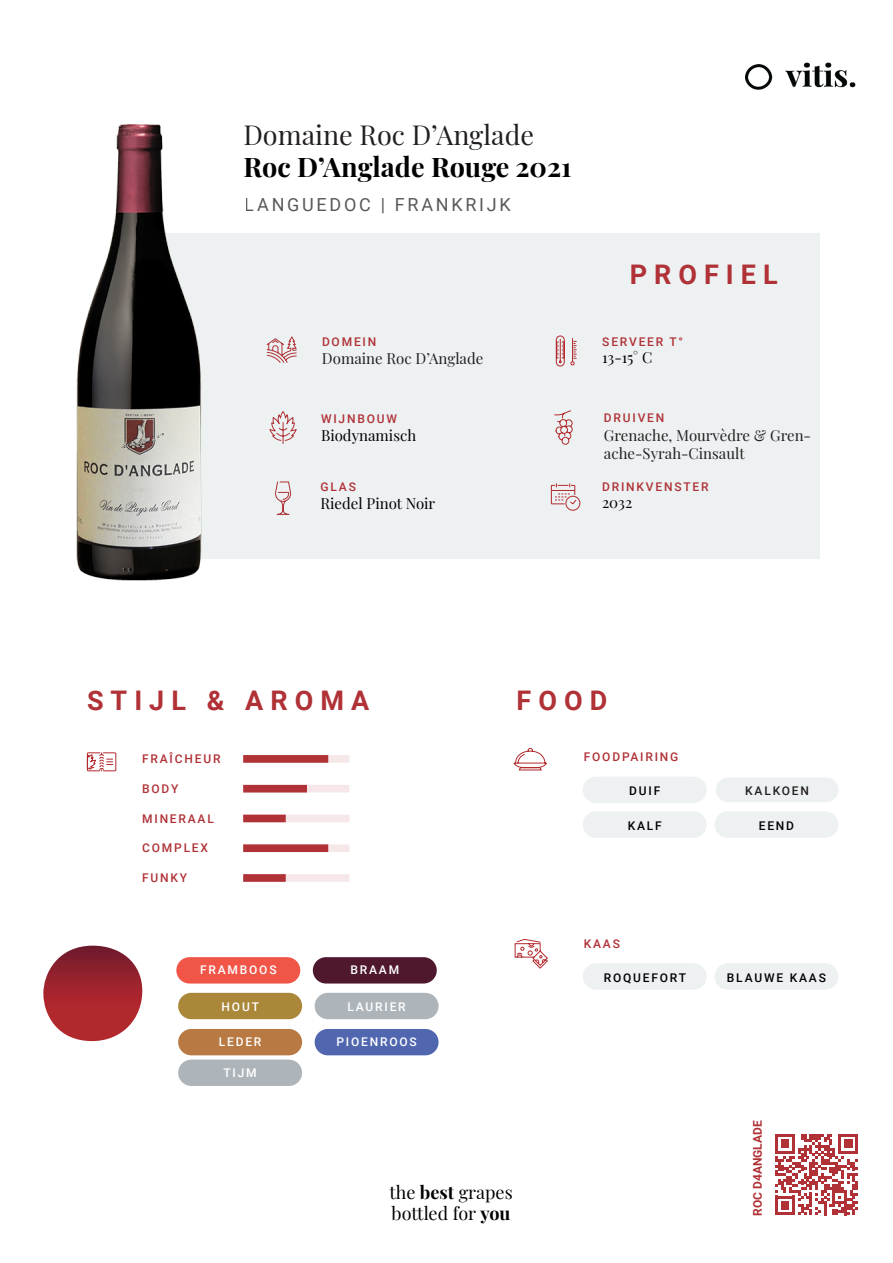
<style>
.page{position:relative;width:893px;height:1263px;background:#fff}
.page>*{position:absolute;margin:0;border:0;box-sizing:border-box;transform-origin:0 0}
.t1{font:700 27px "Roboto";letter-spacing:.26em;color:#b03136}
.t2{font:700 27px "Playfair Display";color:#000001}
.t3{font:27px "Playfair Display";color:#231f20}
.t4{font:18px/21.6px "Playfair Display";color:#000001}
.t5{font:18px "Roboto";letter-spacing:.15em;color:#231f20}
.t6{font:15px/18px "Playfair Display";color:#231f20}
.t7{font:15px "Playfair Display";color:#000001}
.t8{font:500 12px "Roboto";letter-spacing:.15em;color:#b03136}
.t9{font:500 12px "Roboto";letter-spacing:.15em;color:#fff}
.t10{font:500 12px "Roboto";letter-spacing:.15em;color:#000001}
.t11{font:700 12px "Roboto";color:#b03136}
.t12{font:500 12px "Roboto";letter-spacing:.15em;color:#231f20}
.s1{font-weight:700}
</style>
<div class="page">
<div style="left:159px;top:234px;width:661px;height:325px;background:#edf1f2"></div>
<svg style="left:266px;top:336px;width:31px;height:27px"></svg>
<svg style="left:269px;top:411px;width:28px;height:33px"></svg>
<svg style="left:555px;top:335px;width:22px;height:32px"></svg>
<svg style="left:275px;top:481px;width:16px;height:34px"></svg>
<svg style="left:550px;top:483px;width:31px;height:28px"></svg>
<svg style="left:554px;top:410px;width:19px;height:35px"></svg>
<div style="left:243px;top:755px;width:106px;height:8px;background:#f6e8e8"></div>
<svg style="left:86px;top:752px;width:31px;height:20px"></svg>
<svg style="left:243px;top:755px;width:85px;height:8px"></svg>
<div style="left:243px;top:785px;width:106px;height:7px;background:#f6e8e8"></div>
<div style="left:243px;top:785px;width:64px;height:7px;background:#b03136"></div>
<div style="left:243px;top:815px;width:106px;height:7px;background:#f6e8e8"></div>
<div style="left:243px;top:815px;width:43px;height:7px;background:#b03136"></div>
<div style="left:243px;top:844px;width:106px;height:8px;background:#f6e8e8"></div>
<div style="left:243px;top:844px;width:85px;height:8px;background:#b03136;border:2px solid #b03136"></div>
<div style="left:243px;top:874px;width:106px;height:8px;background:#f6e8e8"></div>
<svg style="left:513px;top:747px;width:34px;height:24px"></svg>
<svg style="left:514px;top:939px;width:34px;height:30px"></svg>
<div style="left:583px;top:777px;width:124px;height:26px;background:#edf1f2;border-radius:13px"></div>
<div style="left:583px;top:963px;width:124px;height:26px;background:#edf1f2;border-radius:13px"></div>
<svg style="left:43px;top:946px;width:99px;height:95px"></svg>
<div style="left:715px;top:777px;width:124px;height:26px;background:#edf1f2;border-radius:13px"></div>
<div style="left:714px;top:776px;width:126px;height:28px;border:2px solid #fff;border-radius:13px"></div>
<svg style="left:243px;top:874px;width:43px;height:8px"></svg>
<div style="left:178px;top:993px;width:124px;height:26px;background:#ab8739;border-radius:13px"></div>
<div style="left:178px;top:1029px;width:124px;height:26px;background:#b87943;border-radius:13px"></div>
<div style="left:176px;top:957px;width:124px;height:26px;background:#f05548;border-radius:13px"></div>
<div style="left:583px;top:811px;width:124px;height:27px;background:#edf1f2;border-radius:13px"></div>
<div style="left:714px;top:811px;width:124px;height:27px;background:#edf1f2;border-radius:13px"></div>
<div style="left:714px;top:963px;width:124px;height:26px;background:#edf1f2;border-radius:13px"></div>
<img style="left:76px;top:124px;width:164px;height:457px">
<div style="left:315px;top:993px;width:124px;height:26px;background:#aeb5ba;border-radius:13px"></div>
<div style="left:315px;top:1029px;width:124px;height:26px;background:#5066af;border-radius:13px"></div>
<div style="left:313px;top:957px;width:124px;height:26px;background:#4f182f;border-radius:13px"></div>
<div style="left:178px;top:1059px;width:124px;height:27px;background:#aeb5ba;border-radius:13px"></div>
<img style="left:745px;top:62px;width:111px;height:28px">
<svg style="left:775px;top:1134px;width:83px;height:81px"></svg>
<p class="t3" style="left:243px;top:114px;width:292px">Domaine Roc D’Anglade</p>
<p class="t2" style="left:243px;top:146px;width:330px">Roc D’Anglade Rouge 2021</p>
<h2 class="t5" style="left:245px;top:192px;width:267px">LANGUEDOC | FRANKRIJK</h2>
<p class="t8" style="left:322px;top:333px;width:56px">DOMEIN</p>
<p class="t1" style="left:630px;top:256px;width:149px">PROFIEL</p>
<p class="t8" style="left:602px;top:333px;width:82px">SERVEER T°</p>
<p class="t6" style="left:322px;top:349px;width:163px">Domaine Roc D’Anglade</p>
<p class="t7" style="left:602px;top:346px;width:52px">13-15° C</p>
<p class="t8" style="left:321px;top:411px;width:77px">WIJNBOUW</p>
<p class="t7" style="left:321px;top:423px;width:97px">Biodynamisch</p>
<p class="t8" style="left:604px;top:410px;width:62px">DRUIVEN</p>
<p class="t6" style="left:604px;top:425px;width:208px">Grenache, Mourvèdre &amp; Gren&shy;ache-Syrah-Cinsault</p>
<p class="t8" style="left:321px;top:478px;width:37px">GLAS</p>
<p class="t8" style="left:602px;top:478px;width:108px">DRINKVENSTER</p>
<p class="t7" style="left:321px;top:491px;width:116px">Riedel Pinot Noir</p>
<p class="t7" style="left:602px;top:491px;width:32px">2032</p>
<p class="t1" style="left:87px;top:681px;width:284px">STIJL &amp; AROMA</p>
<p class="t1" style="left:517px;top:681px;width:92px">FOOD</p>
<p class="t8" style="left:142px;top:751px;width:80px">FRAÎCHEUR</p>
<p class="t8" style="left:142px;top:780px;width:38px">BODY</p>
<p class="t8" style="left:142px;top:810px;width:73px">MINERAAL</p>
<p class="t8" style="left:142px;top:840px;width:67px">COMPLEX</p>
<p class="t8" style="left:142px;top:870px;width:47px">FUNKY</p>
<p class="t9" style="left:200px;top:962px;width:78px">FRAMBOOS</p>
<p class="t9" style="left:222px;top:998px;width:39px">HOUT</p>
<p class="t9" style="left:219px;top:1033px;width:44px">LEDER</p>
<p class="t9" style="left:223px;top:1064px;width:35px">TIJM</p>
<p class="t9" style="left:350px;top:962px;width:50px">BRAAM</p>
<p class="t9" style="left:347px;top:998px;width:60px">LAURIER</p>
<p class="t9" style="left:336px;top:1033px;width:82px">PIOENROOS</p>
<p class="t4" style="left:389px;top:1180px;width:125px">the <span class="s1">best</span> grapes bottled for <span class="s1">you</span></p>
<p class="t8" style="left:584px;top:748px;width:96px">FOODPAIRING</p>
<p class="t12" style="left:745px;top:782px;width:65px">KALKOEN</p>
<p class="t10" style="left:629px;top:782px;width:33px">DUIF</p>
<p class="t12" style="left:759px;top:782px;width:37px">EEND</p>
<p class="t10" style="left:628px;top:817px;width:36px">KALF</p>
<p class="t10" style="left:759px;top:817px;width:37px">EEND</p>
<p class="t8" style="left:584px;top:935px;width:38px">KAAS</p>
<p class="t10" style="left:604px;top:969px;width:84px">ROQUEFORT</p>
<p class="t10" style="left:727px;top:969px;width:101px">BLAUWE KAAS</p>
<p class="t11" style="left:749px;top:1216px;width:97px;rotate:-90deg">ROC D4ANGLADE</p>
</div>
